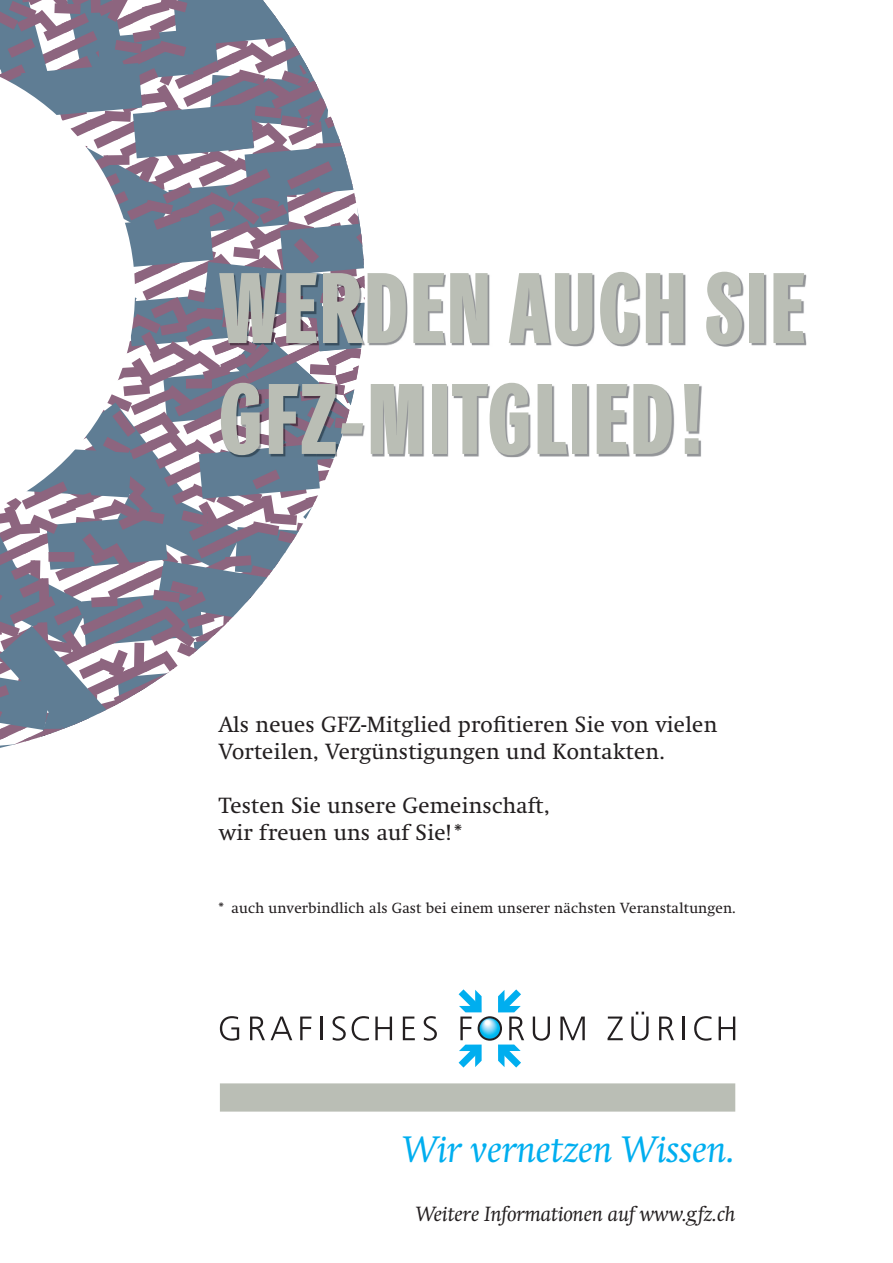
<style>
.page{position:relative;width:893px;height:1263px;background:#fff}
.page>*{position:absolute;margin:0;border:0;box-sizing:border-box;transform-origin:0 0}
.t1{font:101.7px/110.9px "Classic Grotesque Pro Cm X Bd";letter-spacing:.02em;color:#babeb5}
.t2{font:italic 37.65px "Swift Neue LT Pro";color:#00aeef}
.t3{font:22.5px/27px "Swift Neue LT Pro";letter-spacing:.01em;color:#231f20}
.t4{font:italic 21px "Swift Neue LT Pro";color:#231f20}
.t5{font:15px "Swift Neue LT Pro";letter-spacing:.01em;color:#231f20}
</style>
<div class="page">
<svg style="left:220px;top:1016px;width:19px;height:25px"></svg>
<svg style="left:250px;top:1016px;width:15px;height:24px"></svg>
<svg style="left:271px;top:1016px;width:21px;height:24px"></svg>
<svg style="left:300px;top:1016px;width:11px;height:24px"></svg>
<hr style="left:321px;top:1016px;width:2px;height:24px;background:#231f20">
<svg style="left:333px;top:1016px;width:13px;height:25px"></svg>
<svg style="left:352px;top:1016px;width:17px;height:25px"></svg>
<svg style="left:375px;top:1016px;width:17px;height:24px"></svg>
<svg style="left:403px;top:1016px;width:12px;height:24px"></svg>
<svg style="left:424px;top:1016px;width:13px;height:25px"></svg>
<svg style="left:533px;top:1016px;width:17px;height:25px"></svg>
<svg style="left:560px;top:1016px;width:25px;height:24px"></svg>
<svg style="left:607px;top:1016px;width:16px;height:24px"></svg>
<svg style="left:631px;top:1012px;width:18px;height:29px"></svg>
<svg style="left:659px;top:1016px;width:15px;height:24px"></svg>
<hr style="left:682px;top:1016px;width:3px;height:24px;background:#231f20">
<svg style="left:694px;top:1016px;width:17px;height:25px"></svg>
<svg style="left:719px;top:1016px;width:16px;height:24px"></svg>
<svg style="left:498px;top:989px;width:26px;height:78px"></svg>
<svg style="left:479px;top:1017px;width:21px;height:21px"></svg>
<svg style="left:480px;top:1018px;width:19px;height:19px"></svg>
<div style="left:480px;top:1018px;width:18px;height:18px;background:#09bdf1;border-radius:50%"></div>
<div style="left:480px;top:1018px;width:18px;height:17px;background:#17c0f1;border-radius:50%"></div>
<div style="left:481px;top:1018px;width:16px;height:17px;background:#1cc1f2;border-radius:50%"></div>
<svg style="left:481px;top:1018px;width:16px;height:16px"></svg>
<svg style="left:482px;top:1019px;width:14px;height:14px"></svg>
<div style="left:483px;top:1019px;width:11px;height:11px;background:#9adaf6;border-radius:50%"></div>
<div style="left:484px;top:1020px;width:8px;height:8px;background:#c8ebfa;border-radius:50%"></div>
<svg style="left:459px;top:989px;width:32px;height:78px"></svg>
<div style="left:478px;top:1016px;width:24px;height:25px;border:2px solid #231f20;border-radius:50%"></div>
<div style="left:220px;top:1083px;width:515px;height:28px;background:#babeb5"></div>
<img style="left:372px;top:274px;width:434px;height:183px">
<svg style="left:0;top:0;width:372px;height:748px"></svg>
<h1 class="t1" style="left:219px;top:262px;width:587px">WERDEN AUCH SIE<br>GFZ-MITGLIED!</h1>
<p class="t3" style="left:219px;top:713px;width:500px">Als neues GFZ-Mitglied profitieren Sie von vielen<br>Vorteilen, Vergünstigungen und Kontakten.</p>
<p class="t3" style="left:219px;top:794px;width:333px">Testen Sie unsere Gemeinschaft, wir freuen uns auf Sie! *</p>
<p class="t5" style="left:219px;top:903px;width:519px">* auch unverbindlich als Gast bei einem unserer nächsten Veranstaltungen.</p>
<h2 class="t2" style="left:402px;top:1137px;width:334px">Wir vernetzen Wissen.</h2>
<p class="t4" style="left:416px;top:1206px;width:321px">Weitere Informationen auf www.gfz.ch</p>
</div>
